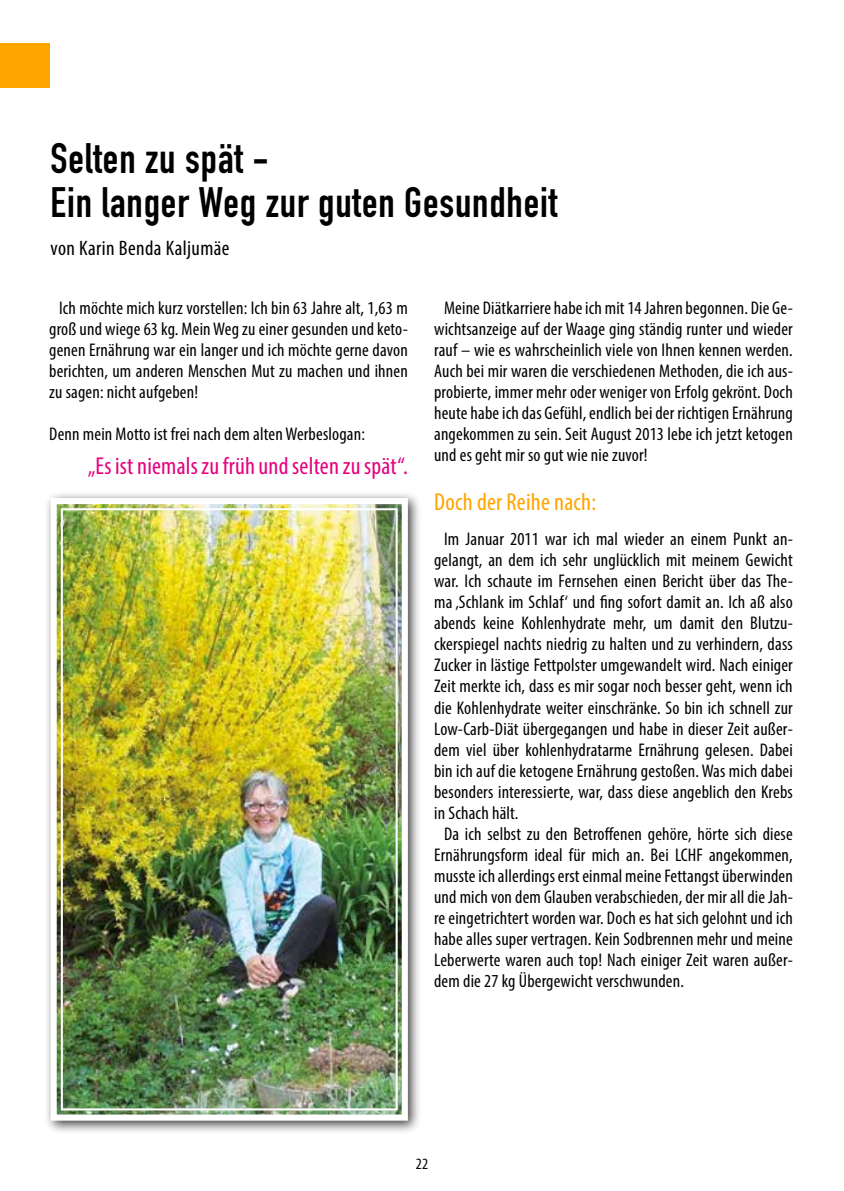
<style>
.page{position:relative;width:844px;height:1191px;background:#fff}
.page>*{position:absolute;margin:0;border:0;box-sizing:border-box;transform-origin:0 0}
.t1{font:42px/43.8px "DIN Engschrift";letter-spacing:.02em;color:#000}
.t2{font:condensed 24.5px "Myriad Pro";letter-spacing:.01em;color:#e6007d}
.t3{font:condensed 24.5px "Myriad Pro";letter-spacing:.01em;color:#ffa400}
.t4{font:condensed 21px "Myriad Pro";letter-spacing:.02em;color:#000}
.t5{font:condensed 18.38px/21px "Myriad Pro";letter-spacing:.01em;color:#000;text-align:justify}
.t6{font:condensed 15.75px "Myriad Pro";color:#000}
</style>
<div class="page">
<div style="left:0;top:44px;width:49px;height:44px;background:#ffa400"></div>
<div style="left:44px;top:491px;width:378px;height:643px;background:#000;opacity:.75"></div>
<img style="left:48px;top:495px;width:363px;height:628px">
<div style="left:61px;top:508px;width:336px;height:602px;border:2px solid #fff"></div>
<h1 class="t1" style="left:51px;top:136px;width:508px">Selten zu spät -<br>Ein langer Weg zur guten Gesundheit</h1>
<p class="t4" style="left:51px;top:235px;width:180px">von Karin Benda Kaljumäe</p>
<p class="t5" style="left:49px;top:297px;width:360px;text-indent:10px">Ich möchte mich kurz vorstellen: Ich bin 63 Jahre alt, 1,63 m groß und wiege 63 kg. Mein Weg zu einer gesunden und keto&shy;genen Ernährung war ein langer und ich möchte gerne davon berichten, um anderen Menschen Mut zu machen und ihnen zu sagen: nicht aufgeben!</p>
<p class="t5" style="left:49px;top:424px;width:317px">Denn mein Motto ist frei nach dem alten Werbeslogan:</p>
<h2 class="t2" style="left:88px;top:451px;width:321px">„Es ist niemals zu früh und selten zu spät“.</h2>
<p class="t5" style="left:434px;top:297px;width:360px;text-indent:10px">Meine Diätkarriere habe ich mit 14 Jahren begonnen. Die Ge&shy;wichtsanzeige auf der Waage ging ständig runter und wieder rauf – wie es wahrscheinlich viele von Ihnen kennen werden.<br>Auch bei mir waren die verschiedenen Methoden, die ich aus&shy;probierte, immer mehr oder weniger von Erfolg gekrönt. Doch heute habe ich das Gefühl, endlich bei der richtigen Ernährung angekommen zu sein. Seit August 2013 lebe ich jetzt ketogen und es geht mir so gut wie nie zuvor!</p>
<h2 class="t3" style="left:434px;top:487px;width:163px">Doch der Reihe nach:</h2>
<p class="t5" style="left:444px;top:528px;width:350px">Im Januar 2011 war ich mal wieder an einem Punkt an-</p>
<p class="t5" style="left:434px;top:549px;width:360px">gelangt, an dem ich sehr unglücklich mit meinem Gewicht</p>
<p class="t5" style="left:434px;top:570px;width:360px">war. Ich schaute im Fernsehen einen Bericht über das The-</p>
<p class="t5" style="left:434px;top:591px;width:360px">ma ‚Schlank im Schlaf‘ und fing sofort damit an. Ich aß also</p>
<p class="t5" style="left:434px;top:612px;width:360px">abends keine Kohlenhydrate mehr, um damit den Blutzu-</p>
<p class="t5" style="left:434px;top:633px;width:360px">ckerspiegel nachts niedrig zu halten und zu verhindern, dass</p>
<p class="t5" style="left:434px;top:654px;width:360px">Zucker in lästige Fettpolster umgewandelt wird. Nach einiger</p>
<p class="t5" style="left:434px;top:675px;width:360px">Zeit merkte ich, dass es mir sogar noch besser geht, wenn ich</p>
<p class="t5" style="left:434px;top:696px;width:360px">die Kohlenhydrate weiter einschränke. So bin ich schnell zur</p>
<p class="t5" style="left:434px;top:717px;width:360px">Low-Carb-Diät übergegangen und habe in dieser Zeit außer-</p>
<p class="t5" style="left:434px;top:738px;width:360px">dem viel über kohlenhydratarme Ernährung gelesen. Dabei</p>
<p class="t5" style="left:434px;top:759px;width:360px">bin ich auf die ketogene Ernährung gestoßen. Was mich dabei</p>
<p class="t5" style="left:434px;top:780px;width:360px">besonders interessierte, war, dass diese angeblich den Krebs</p>
<p class="t5" style="left:434px;top:801px;width:86px">in Schach hält.</p>
<p class="t5" style="left:444px;top:822px;width:350px">Da ich selbst zu den Betroffenen gehöre, hörte sich diese</p>
<p class="t5" style="left:434px;top:843px;width:360px">Ernährungsform ideal für mich an. Bei LCHF angekommen,</p>
<p class="t5" style="left:434px;top:864px;width:360px">musste ich allerdings erst einmal meine Fettangst überwinden</p>
<p class="t5" style="left:434px;top:885px;width:360px">und mich von dem Glauben verabschieden, der mir all die Jah-</p>
<p class="t5" style="left:434px;top:906px;width:360px">re eingetrichtert worden war. Doch es hat sich gelohnt und ich</p>
<p class="t5" style="left:434px;top:927px;width:360px">habe alles super vertragen. Kein Sodbrennen mehr und meine</p>
<p class="t5" style="left:434px;top:948px;width:360px">Leberwerte waren auch top! Nach einiger Zeit waren außer-</p>
<p class="t5" style="left:434px;top:969px;width:251px">dem die 27 kg Übergewicht verschwunden.</p>
<p class="t6" style="left:416px;top:1154px;width:14px">22</p>
</div>
